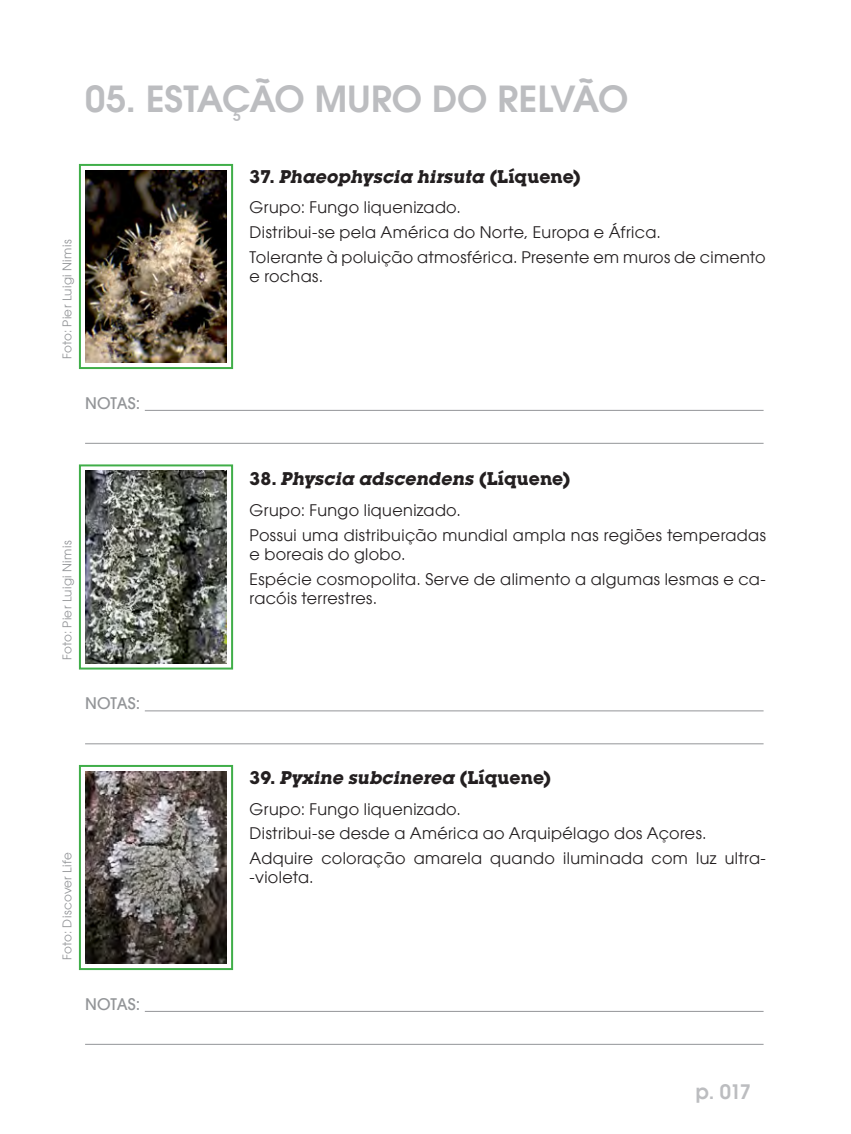
<style>
.page{position:relative;width:851px;height:1134px;background:#fff}
.page>*{position:absolute;margin:0;border:0;box-sizing:border-box;transform-origin:0 0}
.t1{font:600 36px "Avant Garde LT";letter-spacing:-.005em;color:#bcbdc0}
.t2{font:600 20px "Avant Garde LT";color:#bcbdc0}
.t3{font:italic 700 18px "Lubalin Graph Std";letter-spacing:.01em;color:#231f20}
.t4{font:16px/19.2px "Avant Garde LT";letter-spacing:.02em;color:#231f20}
.t5{font:500 16px "Avant Garde LT";color:#939598}
.t6{font:12px "Avant Garde LT";letter-spacing:.03em;color:#939598}
.s1{font-style:normal}
</style>
<div class="page">
<div style="left:79px;top:164px;width:154px;height:205px;border:2px solid #40ae49"></div>
<div style="left:79px;top:464px;width:154px;height:205px;border:2px solid #40ae49"></div>
<div style="left:79px;top:765px;width:154px;height:205px;border:2px solid #40ae49"></div>
<img style="left:85px;top:170px;width:142px;height:193px">
<img style="left:85px;top:471px;width:142px;height:192px">
<img style="left:85px;top:771px;width:142px;height:193px">
<hr style="left:145px;top:410px;width:618px;height:1px;background:#939598">
<hr style="left:85px;top:443px;width:678px;height:1px;background:#939598">
<hr style="left:145px;top:710px;width:618px;height:1px;background:#939598">
<hr style="left:85px;top:743px;width:678px;height:1px;background:#939598">
<hr style="left:145px;top:1011px;width:618px;height:1px;background:#939598">
<hr style="left:85px;top:1044px;width:678px;height:1px;background:#939598">
<p class="t1" style="left:85px;top:75px;width:544px">05. ESTAÇÃO MURO DO RELVÃO</p>
<p class="t6" style="left:60px;top:359px;width:121px;rotate:-90deg">Foto: Pier Luigi Nimis</p>
<p class="t5" style="left:85px;top:393px;width:57px">NOTAS:</p>
<p class="t3" style="left:249px;top:165px;width:332px"><span class="s1">37.</span> Phaeophyscia hirsuta <span class="s1">(Líquene)</span></p>
<p class="t4" style="left:249px;top:198px;width:213px">Grupo: Fungo liquenizado.</p>
<p class="t4" style="left:249px;top:223px;width:412px">Distribui-se pela América do Norte, Europa e África.</p>
<p class="t4" style="left:249px;top:248px;width:517px">Tolerante à poluição atmosférica. Presente em muros de cimento e rochas.</p>
<p class="t6" style="left:60px;top:660px;width:121px;rotate:-90deg">Foto: Pier Luigi Nimis</p>
<p class="t5" style="left:85px;top:693px;width:57px">NOTAS:</p>
<p class="t6" style="left:60px;top:960px;width:110px;rotate:-90deg">Foto: Discover Life</p>
<p class="t5" style="left:85px;top:994px;width:57px">NOTAS:</p>
<p class="t3" style="left:249px;top:467px;width:322px"><span class="s1">38.</span> Physcia adscendens <span class="s1">(Líquene)</span></p>
<p class="t4" style="left:249px;top:500px;width:213px">Grupo: Fungo liquenizado.</p>
<p class="t4" style="left:249px;top:525px;width:517px">Possui uma distribuição mundial ampla nas regiões temperadas e boreais do globo.</p>
<p class="t4" style="left:249px;top:569px;width:517px">Espécie cosmopolita. Serve de alimento a algumas lesmas e ca&shy;racóis terrestres.</p>
<p class="t3" style="left:249px;top:766px;width:303px"><span class="s1">39.</span> Pyxine subcinerea <span class="s1">(Líquene)</span></p>
<p class="t4" style="left:249px;top:799px;width:213px">Grupo: Fungo liquenizado.</p>
<p class="t4" style="left:249px;top:824px;width:458px">Distribui-se desde a América ao Arquipélago dos Açores.</p>
<p class="t4" style="left:249px;top:849px;width:517px">Adquire coloração amarela quando iluminada com luz ultra--violeta.</p>
<p class="t2" style="left:695px;top:1078px;width:57px">p. 017</p>
</div>
